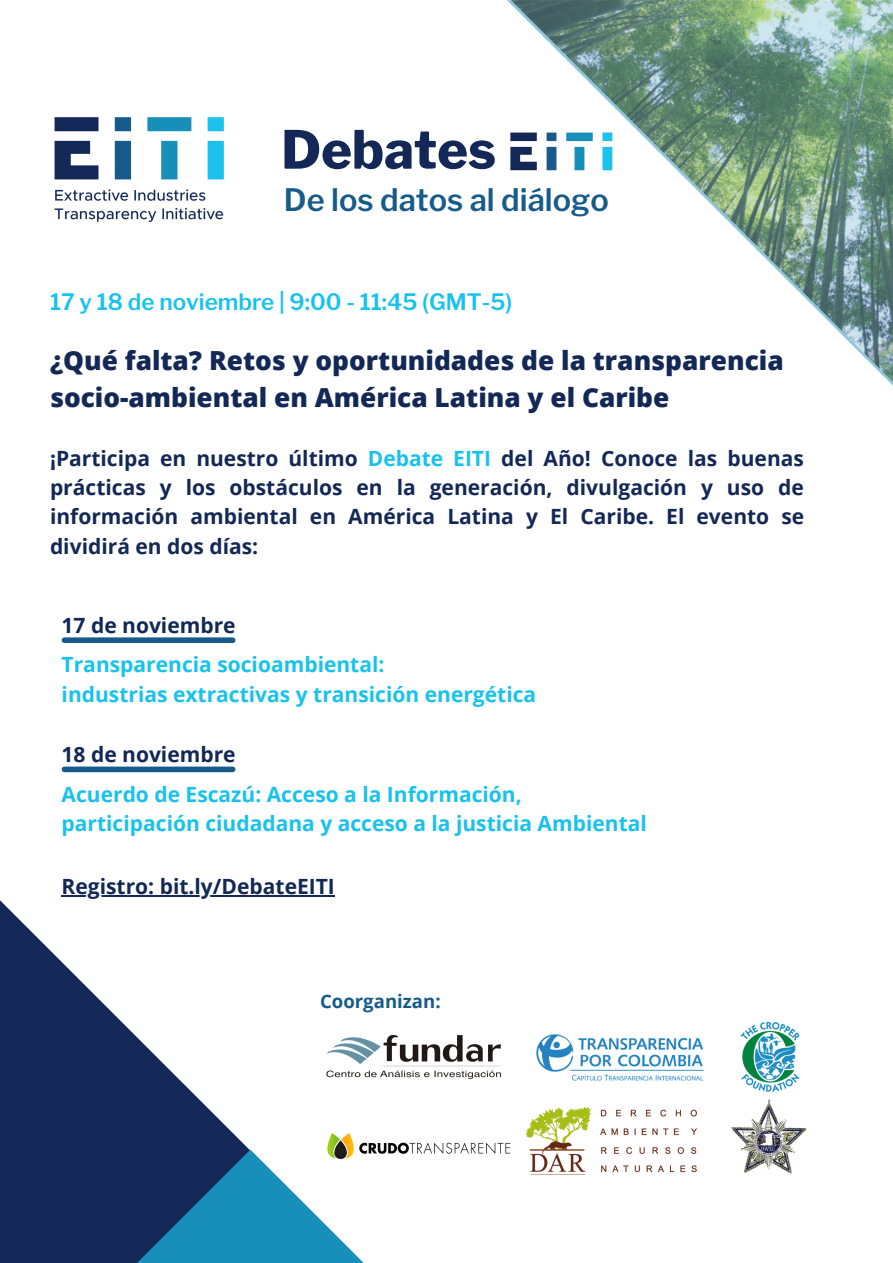
<style>
.page{position:relative;width:893px;height:1263px;background:#fff}
.page>*{position:absolute;margin:0;border:0;box-sizing:border-box;transform-origin:0 0}
.t1{font:800 52.35px "Libre Franklin";color:#132856}
.t2{font:600 30.75px "Libre Franklin";color:#165b89}
.t3{font:800 26.25px/36.6px "Open Sans";color:#132856}
.t4{font:600 22.5px "Libre Franklin";color:#18c2ee}
.t5{font:700 21px/29.2px "Open Sans";color:#132856;text-align:justify}
.t6{font:700 21px/29.2px "Open Sans";color:#18c2ee}
.t7{font:700 18.52px "Open Sans";color:#165b89}
.s1{color:#165b89}
.s2{color:#188fbb}
.s3{color:#18c2ee}
</style>
<div class="page">
<img style="left:54px;top:117px;width:170px;height:105px">
<svg style="left:0;top:895px;width:249px;height:368px;fill:#132856"></svg>
<svg style="left:77px;top:1149px;width:287px;height:114px"></svg>
<img style="left:507px;top:0;width:386px;height:386px">
<div style="left:506px;top:119px;width:107px;height:63px;background:#fff"></div>
<img style="left:510px;top:130px;width:106px;height:41px">
<div style="left:64px;top:637px;width:169px;height:6px;background:#165b89"></div>
<div style="left:64px;top:766px;width:169px;height:6px;background:#165b89"></div>
<hr style="left:62px;top:895px;width:273px;height:2px;background:#132856">
<img style="left:731px;top:1099px;width:76px;height:75px">
<img style="left:327px;top:1036px;width:173px;height:43px">
<img style="left:740px;top:1021px;width:60px;height:71px">
<img style="left:320px;top:1133px;width:191px;height:29px">
<img style="left:536px;top:1034px;width:168px;height:47px">
<img style="left:527px;top:1107px;width:169px;height:66px">
<p class="t1" style="left:281px;top:118px;width:332px">Debates E<span class="s1">I</span><span class="s2">T</span><span class="s3">I</span></p>
<p class="t2" style="left:284px;top:181px;width:326px">De los datos al diálogo</p>
<p class="t4" style="left:50px;top:288px;width:464px">17 y 18 de noviembre | 9:00 - 11:45 (GMT-5)</p>
<p class="t3" style="left:50px;top:342px;width:735px">¿Qué falta? Retos y oportunidades de la transparencia socio-ambiental en América Latina y el Caribe</p>
<p class="t5" style="left:50px;top:443px;width:755px">¡Participa en nuestro último <span class="s3">Debate EITI</span> del Año! Conoce las buenas prácticas y los obstáculos en la generación, divulgación y uso de información ambiental en América Latina y El Caribe. El evento se dividirá en dos días:</p>
<p class="t5" style="left:62px;top:610px;width:176px">17 de noviembre</p>
<p class="t6" style="left:62px;top:650px;width:324px">Transparencia socioambiental:</p>
<p class="t6" style="left:62px;top:679px;width:476px">industrias extractivas y transición energética</p>
<p class="t5" style="left:62px;top:739px;width:176px">18 de noviembre</p>
<p class="t6" style="left:62px;top:779px;width:587px">Acuerdo de Escazú: Acceso a la Información, participación ciudadana y acceso a la justicia Ambiental</p>
<p class="t5" style="left:62px;top:871px;width:275px">Registro: bit.ly/DebateEITI</p>
<p class="t7" style="left:320px;top:988px;width:122px">Coorganizan:</p>
</div>
